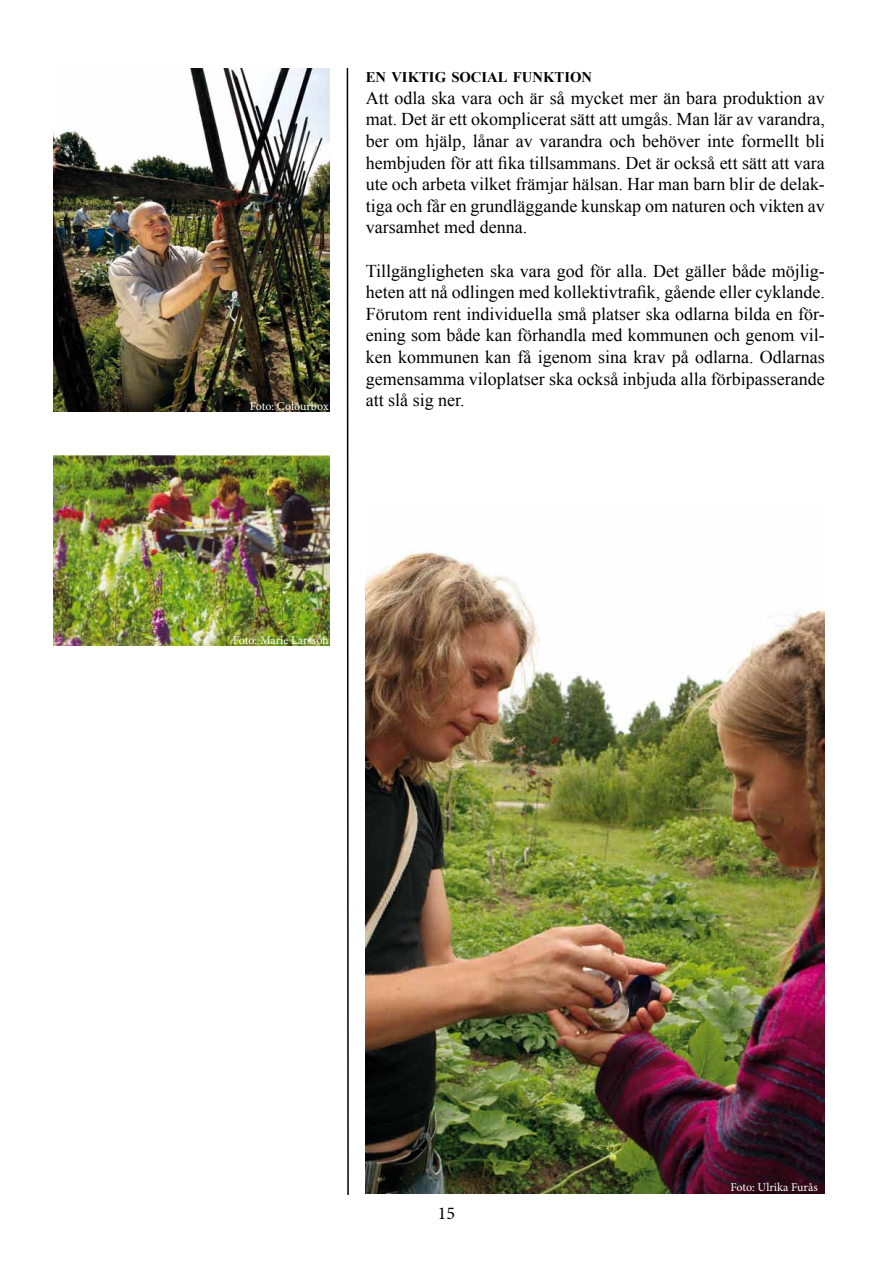
<style>
.page{position:relative;width:893px;height:1263px;background:#fff}
.page>*{position:absolute;margin:0;border:0;box-sizing:border-box;transform-origin:0 0}
.t1{font:18px/21.6px "Times New Roman";color:#000;text-align:justify}
.t2{font:18px "Minion Pro";color:#000}
.t3{font:700 14.7px "Times New Roman";color:#000}
.t4{font:12px "Minion Pro";letter-spacing:-.005em;color:#fff}
</style>
<div class="page">
<img style="left:54px;top:68px;width:276px;height:344px">
<img style="left:366px;top:552px;width:459px;height:642px">
<svg style="left:346px;top:68px;width:3px;height:1127px"></svg>
<img style="left:54px;top:456px;width:276px;height:189px">
<p class="t4" style="left:250px;top:398px;width:80px">Foto: Colourbox</p>
<p class="t3" style="left:366px;top:67px;width:228px">EN VIKTIG SOCIAL FUNKTION</p>
<p class="t1" style="left:366px;top:87px;width:461px">Att odla ska vara och är så mycket mer än bara produktion av mat. Det är ett okomplicerat sätt att umgås. Man lär av varandra, ber om hjälp, lånar av varandra och behöver inte formellt bli hembjuden för att fika tillsammans. Det är också ett sätt att vara ute och arbeta vilket främjar hälsan. Har man barn blir de delak&shy;tiga och får en grundläggande kunskap om naturen och vikten av varsamhet med denna.</p>
<p class="t1" style="left:366px;top:260px;width:461px">Tillgängligheten ska vara god för alla. Det gäller både möjlig&shy;heten att nå odlingen med kollektivtrafik, gående eller cyklande.<br>Förutom rent individuella små platser ska odlarna bilda en för&shy;ening som både kan förhandla med kommunen och genom vil&shy;ken kommunen kan få igenom sina krav på odlarna. Odlarnas gemensamma viloplatser ska också inbjuda alla förbipasserande att slå sig ner.</p>
<p class="t4" style="left:233px;top:632px;width:98px">Foto: Marie Larsson</p>
<p class="t2" style="left:438px;top:1201px;width:19px">15</p>
<p class="t4" style="left:730px;top:1179px;width:89px">Foto: Ulrika Furås</p>
</div>
